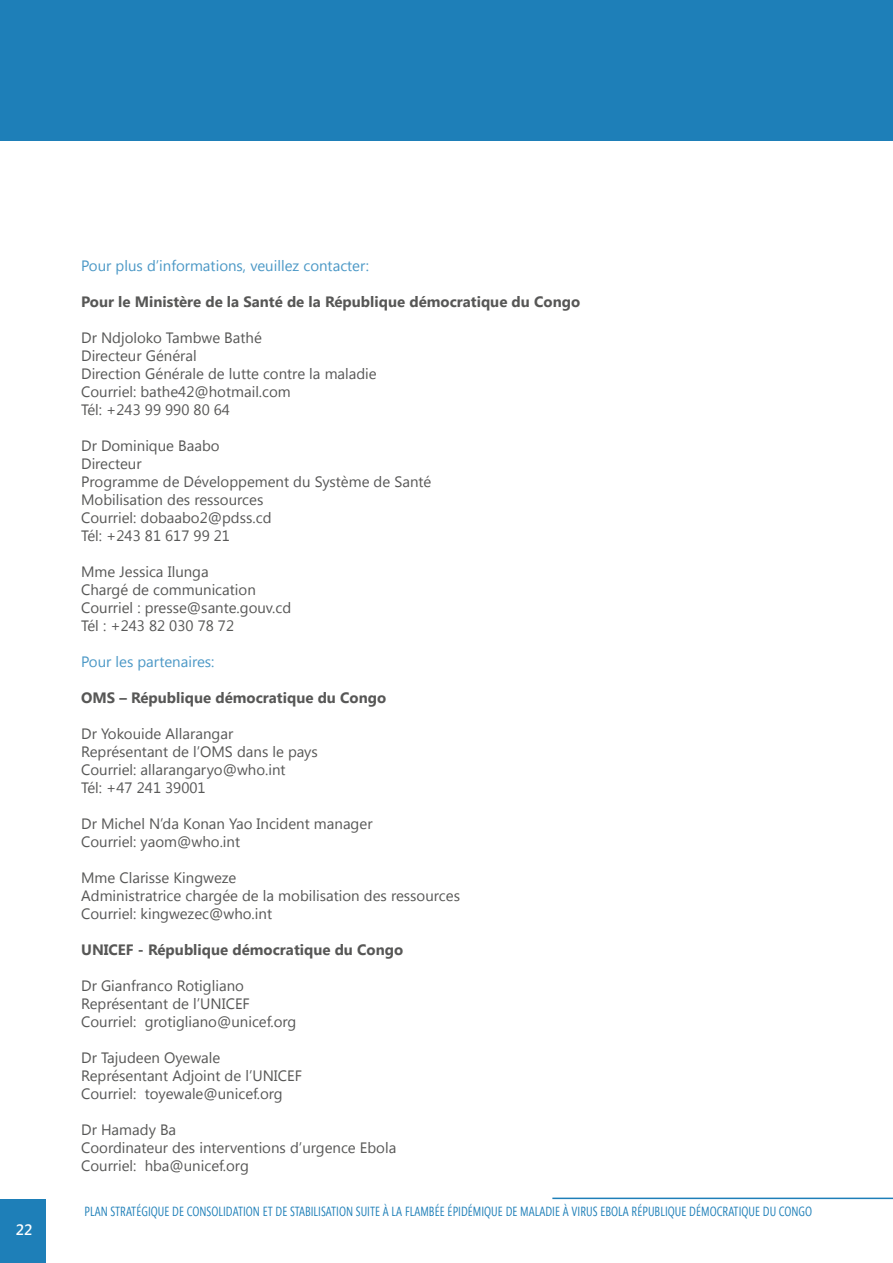
<style>
.page{position:relative;width:893px;height:1263px;background:#fff}
.page>*{position:absolute;margin:0;border:0;box-sizing:border-box;transform-origin:0 0}
.t1{font:15px/18px "Segoe UI";color:#575756}
.t2{font:700 15px "Segoe UI";color:#575756}
.t3{font:15px "Segoe UI";color:#4b98c6}
.t4{font:600 15px "Segoe UI";color:#fff}
.t5{font:13.2px "Segoe Condensed";color:#1e7fb8;scale:.9 1}
</style>
<div class="page">
<div style="left:0;top:0;width:893px;height:140px;background:#1e7fb8"></div>
<hr style="left:552px;top:1197px;width:341px;height:2px;background:#1e7fb8">
<div style="left:0;top:1199px;width:45px;height:64px;background:#1e7fb8"></div>
<p class="t4" style="left:16px;top:1219px;width:18px">22</p>
<p class="t3" style="left:81px;top:255px;width:289px">Pour plus d’informations, veuillez contacter:</p>
<p class="t2" style="left:81px;top:291px;width:501px">Pour le Ministère de la Santé de la République démocratique du Congo</p>
<p class="t1" style="left:81px;top:328px;width:297px">Dr Ndjoloko Tambwe Bathé<br>Directeur Général<br>Direction Générale de lutte contre la maladie<br>Courriel: bathe42@hotmail.com<br>Tél: +243 99 990 80 64</p>
<p class="t1" style="left:81px;top:436px;width:352px">Dr Dominique Baabo<br>Directeur<br>Programme de Développement du Système de Santé<br>Mobilisation des ressources<br>Courriel: dobaabo2@pdss.cd<br>Tél: +243 81 617 99 21</p>
<p class="t1" style="left:81px;top:562px;width:212px">Mme Jessica Ilunga<br>Chargé de communication<br>Courriel : presse@sante.gouv.cd<br>Tél : +243 82 030 78 72</p>
<p class="t3" style="left:81px;top:651px;width:135px">Pour les partenaires:</p>
<p class="t2" style="left:81px;top:687px;width:307px">OMS – République démocratique du Congo</p>
<p class="t1" style="left:81px;top:724px;width:238px">Dr Yokouide Allarangar<br>Représentant de l’OMS dans le pays<br>Courriel: allarangaryo@who.int<br>Tél: +47 241 39001</p>
<p class="t1" style="left:81px;top:814px;width:293px">Dr Michel N’da Konan Yao Incident manager<br>Courriel: yaom@who.int</p>
<p class="t1" style="left:81px;top:868px;width:380px">Mme Clarisse Kingweze<br>Administratrice chargée de la mobilisation des ressources<br>Courriel: kingwezec@who.int</p>
<p class="t2" style="left:81px;top:939px;width:324px">UNICEF - République démocratique du Congo</p>
<p class="t1" style="left:81px;top:976px;width:217px">Dr Gianfranco Rotigliano<br>Représentant de l’UNICEF<br>Courriel: grotigliano@unicef.org</p>
<p class="t1" style="left:81px;top:1048px;width:222px">Dr Tajudeen Oyewale<br>Représentant Adjoint de l’UNICEF<br>Courriel: toyewale@unicef.org</p>
<p class="t1" style="left:81px;top:1120px;width:317px">Dr Hamady Ba<br>Coordinateur des interventions d’urgence Ebola<br>Courriel: hba@unicef.org</p>
<p class="t5" style="left:85px;top:1203px;width:810px">PLAN STRATÉGIQUE DE CONSOLIDATION ET DE STABILISATION SUITE À LA FLAMBÉE ÉPIDÉMIQUE DE MALADIE À VIRUS EBOLA RÉPUBLIQUE DÉMOCRATIQUE DU CONGO</p>
</div>
